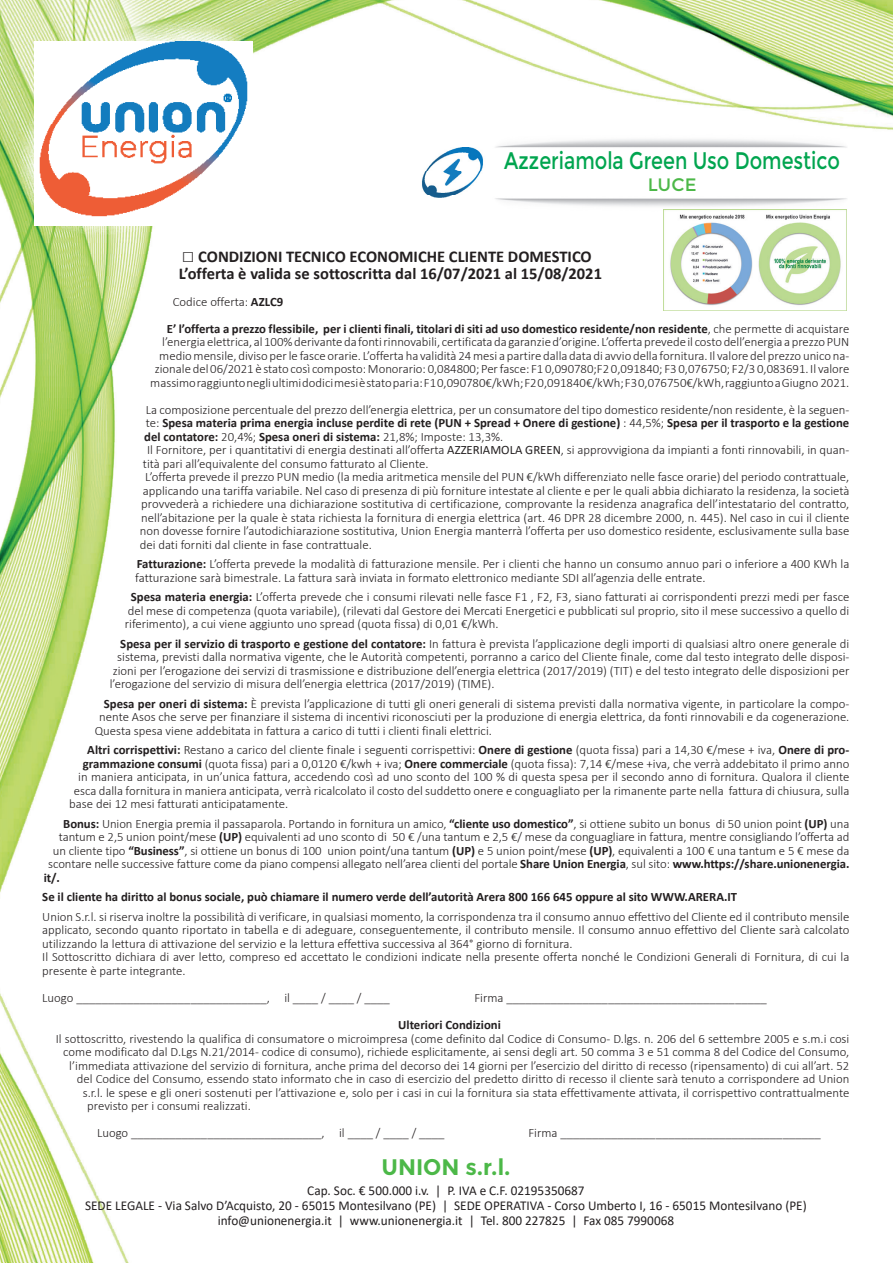
<style>
.page{position:relative;width:893px;height:1263px;background:#fff}
.page>*{position:absolute;margin:0;border:0;box-sizing:border-box;transform-origin:0 0}
.t1{font:24px "Montserrat";color:#00a54f;scale:.8 1}
.t2{font:700 22.5px "Montserrat";color:#4cb848}
.t3{font:18px "Montserrat";color:#4cb848}
.t4{font:700 16.5px "Calibri";color:#231f20}
.t5{font:13.5px "Calibri";color:#231f20}
.t6{font:300 12.75px/13.5px "Calibri";color:#231f20;text-align:justify}
.t7{font:700 12.75px "Calibri";color:#231f20}
.s1{font-size:21px}
.s2{font-weight:700}
.s3{font-weight:400}
</style>
<div class="page">
<img style="left:0;top:0;width:893px;height:1263px">
<svg style="left:0;top:0;width:309px;height:279px"></svg>
<svg style="left:32px;top:37px;width:225px;height:182px"></svg>
<img style="left:481px;top:188px;width:380px;height:35px">
<img style="left:481px;top:133px;width:380px;height:24px">
<img style="left:34px;top:41px;width:218px;height:184px">
<img style="left:419px;top:148px;width:67px;height:52px">
<img style="left:663px;top:210px;width:183px;height:101px">
<p class="t1" style="left:504px;top:147px;width:421px">Azzeriamola Green Uso Domestico</p>
<p class="t3" style="left:648px;top:174px;width:50px">LUCE</p>
<p class="t4" style="left:182px;top:245px;width:411px"><span class="s1">□</span> CONDIZIONI TECNICO ECONOMICHE CLIENTE DOMESTICO</p>
<p class="t4" style="left:179px;top:262px;width:425px">L’offerta è valida se sottoscritta dal 16/07/2021 al 15/08/2021</p>
<p class="t6" style="left:173px;top:295px;width:112px">Codice offerta: <span class="s2">AZLC9</span></p>
<p class="t6" style="left:150px;top:322px;width:701px;text-align:right"><span class="s2">E’ l’offerta a prezzo flessibile, per i clienti finali, titolari di siti ad uso domestico residente/non residente</span>, che permette di acquistare l’energia elettrica, al 100% derivante da fonti rinnovabili, certificata da garanzie d’origine. L’offerta prevede il costo dell’energia a prezzo PUN medio mensile, diviso per le fasce orarie. L’offerta ha validità 24 mesi a partire dalla data di avvio della fornitura. Il valore del prezzo unico na&shy;zionale del 06/2021 è stato così composto: Monorario: 0,084800; Per fasce: F1 0,090780;F2 0,091840; F3 0,076750; F2/3 0,083691. Il valore massimo raggiunto negli ultimi dodici mesi è stato pari a: F1 0,090780€/kWh; F2 0,091840€/kWh; F3 0,076750€/kWh, raggiunto a Giugno 2021.</p>
<p class="t6" style="left:144px;top:403px;width:707px">La composizione percentuale del prezzo dell’energia elettrica, per un consumatore del tipo domestico residente/non residente, è la seguen&shy;te: <span class="s2">Spesa materia prima energia incluse perdite di rete (PUN + Spread + Onere di gestione)</span> : 44,5%; <span class="s2">Spesa per il trasporto e la gestione del contatore:</span> 20,4%; <span class="s2">Spesa oneri di sistema:</span> 21,8%; Imposte: 13,3%.</p>
<p class="t6" style="left:143px;top:443px;width:708px;text-indent:4px">Il Fornitore, per i quantitativi di energia destinati all’offerta <span class="s3">AZZERIAMOLA GREEN</span>, si approvvigiona da impianti a fonti rinnovabili, in quan&shy;tità pari all’equivalente del consumo fatturato al Cliente.</p>
<p class="t6" style="left:140px;top:470px;width:711px;text-indent:5px">L’offerta prevede il prezzo PUN medio (la media aritmetica mensile del PUN €/kWh differenziato nelle fasce orarie) del periodo contrattuale, applicando una tariffa variabile. Nel caso di presenza di più forniture intestate al cliente e per le quali abbia dichiarato la residenza, la società provvederà a richiedere una dichiarazione sostitutiva di certificazione, comprovante la residenza anagrafica dell’intestatario del contratto, nell’abitazione per la quale è stata richiesta la fornitura di energia elettrica (art. 46 DPR 28 dicembre 2000, n. 445). Nel caso in cui il cliente non dovesse fornire l’autodichiarazione sostitutiva, Union Energia manterrà l’offerta per uso domestico residente, esclusivamente sulla base dei dati forniti dal cliente in fase contrattuale.</p>
<p class="t6" style="left:135px;top:557px;width:716px"><span class="s2">Fatturazione:</span> L’offerta prevede la modalità di fatturazione mensile. Per i clienti che hanno un consumo annuo pari o inferiore a 400 KWh la fatturazione sarà bimestrale. La fattura sarà inviata in formato elettronico mediante SDI all’agenzia delle entrate.</p>
<p class="t6" style="left:125px;top:590px;width:726px;text-indent:6px"><span class="s2">Spesa materia energia:</span> L’offerta prevede che i consumi rilevati nelle fasce F1 , F2, F3, siano fatturati ai corrispondenti prezzi medi per fasce del mese di competenza (quota variabile), (rilevati dal Gestore dei Mercati Energetici e pubblicati sul proprio, sito il mese successivo a quello di riferimento), a cui viene aggiunto uno spread (quota fissa) di 0,01 €/kWh.</p>
<p class="t6" style="left:120px;top:637px;width:731px"><span class="s2">Spesa per il servizio di trasporto e gestione del contatore:</span> In fattura è prevista l’applicazione degli importi di qualsiasi altro onere generale di</p>
<p class="t6" style="left:117px;top:650px;width:733px">sistema, previsti dalla normativa vigente, che le Autorità competenti, porranno a carico del Cliente finale, come dal testo integrato delle disposi-</p>
<p class="t6" style="left:113px;top:664px;width:738px">zioni per l’erogazione dei servizi di trasmissione e distribuzione dell’energia elettrica (2017/2019) (TIT) e del testo integrato delle disposizioni per</p>
<p class="t6" style="left:110px;top:677px;width:386px">l’erogazione del servizio di misura dell’energia elettrica (2017/2019) (TIME).</p>
<p class="t6" style="left:104px;top:697px;width:747px"><span class="s2">Spesa per oneri di sistema:</span> È prevista l’applicazione di tutti gli oneri generali di sistema previsti dalla normativa vigente, in particolare la compo-</p>
<p class="t6" style="left:99px;top:710px;width:752px">nente Asos che serve per finanziare il sistema di incentivi riconosciuti per la produzione di energia elettrica, da fonti rinnovabili e da cogenerazione.</p>
<p class="t6" style="left:95px;top:724px;width:399px">Questa spesa viene addebitata in fattura a carico di tutti i clienti finali elettrici.</p>
<p class="t6" style="left:87px;top:743px;width:763px"><span class="s2">Altri corrispettivi:</span> Restano a carico del cliente finale i seguenti corrispettivi: <span class="s2">Onere di gestione</span> (quota fissa) pari a 14,30 €/mese + iva, <span class="s2">Onere di pro-</span></p>
<p class="t6" style="left:83px;top:757px;width:768px"><span class="s2">grammazione consumi</span> (quota fissa) pari a 0,0120 €/kwh + iva; <span class="s2">Onere commerciale</span> (quota fissa): 7,14 €/mese +iva, che verrà addebitato il primo anno</p>
<p class="t6" style="left:78px;top:770px;width:773px">in maniera anticipata, in un’unica fattura, accedendo così ad uno sconto del 100 % di questa spesa per il secondo anno di fornitura. Qualora il cliente</p>
<p class="t6" style="left:74px;top:784px;width:777px">esca dalla fornitura in maniera anticipata, verrà ricalcolato il costo del suddetto onere e conguagliato per la rimanente parte nella fattura di chiusura, sulla</p>
<p class="t6" style="left:69px;top:797px;width:220px">base dei 12 mesi fatturati anticipatamente.</p>
<p class="t6" style="left:63px;top:817px;width:788px"><span class="s2">Bonus:</span> Union Energia premia il passaparola. Portando in fornitura un amico, <span class="s2">“cliente uso domestico”</span>, si ottiene subito un bonus di 50 union point <span class="s2">(UP)</span> una</p>
<p class="t6" style="left:59px;top:830px;width:792px">tantum e 2,5 union point/mese <span class="s2">(UP)</span> equivalenti ad uno sconto di 50 € /una tantum e 2,5 €/ mese da conguagliare in fattura, mentre consigliando l’offerta ad</p>
<p class="t6" style="left:53px;top:844px;width:798px">un cliente tipo <span class="s2">“Business”</span>, si ottiene un bonus di 100 union point/una tantum <span class="s2">(UP)</span> e 5 union point/mese <span class="s2">(UP)</span>, equivalenti a 100 € una tantum e 5 € mese da</p>
<p class="t6" style="left:48px;top:857px;width:803px">scontare nelle successive fatture come da piano compensi allegato nell’area clienti del portale <span class="s2">Share Union Energia</span>, sul sito: <span class="s2">www.https://share.unionenergia.</span></p>
<p class="t7" style="left:44px;top:869px;width:18px">it/.</p>
<p class="t7" style="left:42px;top:888px;width:696px">Se il cliente ha diritto al bonus sociale, può chiamare il numero verde dell’autorità Arera 800 166 645 oppure al sito WWW.ARERA.IT</p>
<p class="t6" style="left:42px;top:910px;width:809px">Union S.r.l. si riserva inoltre la possibilità di verificare, in qualsiasi momento, la corrispondenza tra il consumo annuo effettivo del Cliente ed il contributo mensile applicato, secondo quanto riportato in tabella e di adeguare, conseguentemente, il contributo mensile. Il consumo annuo effettivo del Cliente sarà calcolato utilizzando la lettura di attivazione del servizio e la lettura effettiva successiva al 364° giorno di fornitura.</p>
<p class="t6" style="left:42px;top:950px;width:809px">Il Sottoscritto dichiara di aver letto, compreso ed accettato le condizioni indicate nella presente offerta nonché le Condizioni Generali di Fornitura, di cui la presente è parte integrante.</p>
<p class="t6" style="left:42px;top:991px;width:349px">Luogo ______________________________, il ____ / ____ / ____</p>
<p class="t6" style="left:474px;top:991px;width:294px">Firma _________________________________________</p>
<p class="t7" style="left:398px;top:1016px;width:104px">Ulteriori Condizioni</p>
<p class="t6" style="left:56px;top:1031px;width:795px">Il sottoscritto, rivestendo la qualifica di consumatore o microimpresa (come definito dal Codice di Consumo- D.lgs. n. 206 del 6 settembre 2005 e s.m.i cosi</p>
<p class="t6" style="left:63px;top:1045px;width:787px">come modificato dal D.Lgs N.21/2014- codice di consumo), richiede esplicitamente, ai sensi degli art. 50 comma 3 e 51 comma 8 del Codice del Consumo,</p>
<p class="t6" style="left:69px;top:1058px;width:782px">l’immediata attivazione del servizio di fornitura, anche prima del decorso dei 14 giorni per l’esercizio del diritto di recesso (ripensamento) di cui all’art. 52</p>
<p class="t6" style="left:77px;top:1072px;width:774px">del Codice del Consumo, essendo stato informato che in caso di esercizio del predetto diritto di recesso il cliente sarà tenuto a corrispondere ad Union</p>
<p class="t6" style="left:83px;top:1085px;width:768px">s.r.l. le spese e gli oneri sostenuti per l’attivazione e, solo per i casi in cui la fornitura sia stata effettivamente attivata, il corrispettivo contrattualmente</p>
<p class="t6" style="left:87px;top:1099px;width:165px">previsto per i consumi realizzati.</p>
<p class="t6" style="left:97px;top:1126px;width:349px">Luogo ______________________________, il ____ / ____ / ____</p>
<p class="t6" style="left:528px;top:1126px;width:294px">Firma _________________________________________</p>
<p class="t2" style="left:381px;top:1154px;width:130px">UNION s.r.l.</p>
<p class="t5" style="left:307px;top:1181px;width:279px">Cap. Soc. € 500.000 i.v. | P. IVA e C.F. 02195350687</p>
<p class="t5" style="left:85px;top:1196px;width:723px">SEDE LEGALE - Via Salvo D’Acquisto, 20 - 65015 Montesilvano (PE) | SEDE OPERATIVA - Corso Umberto I, 16 - 65015 Montesilvano (PE)</p>
<p class="t5" style="left:218px;top:1211px;width:458px">info@unionenergia.it | www.unionenergia.it | Tel. 800 227825 | Fax 085 7990068</p>
</div>
